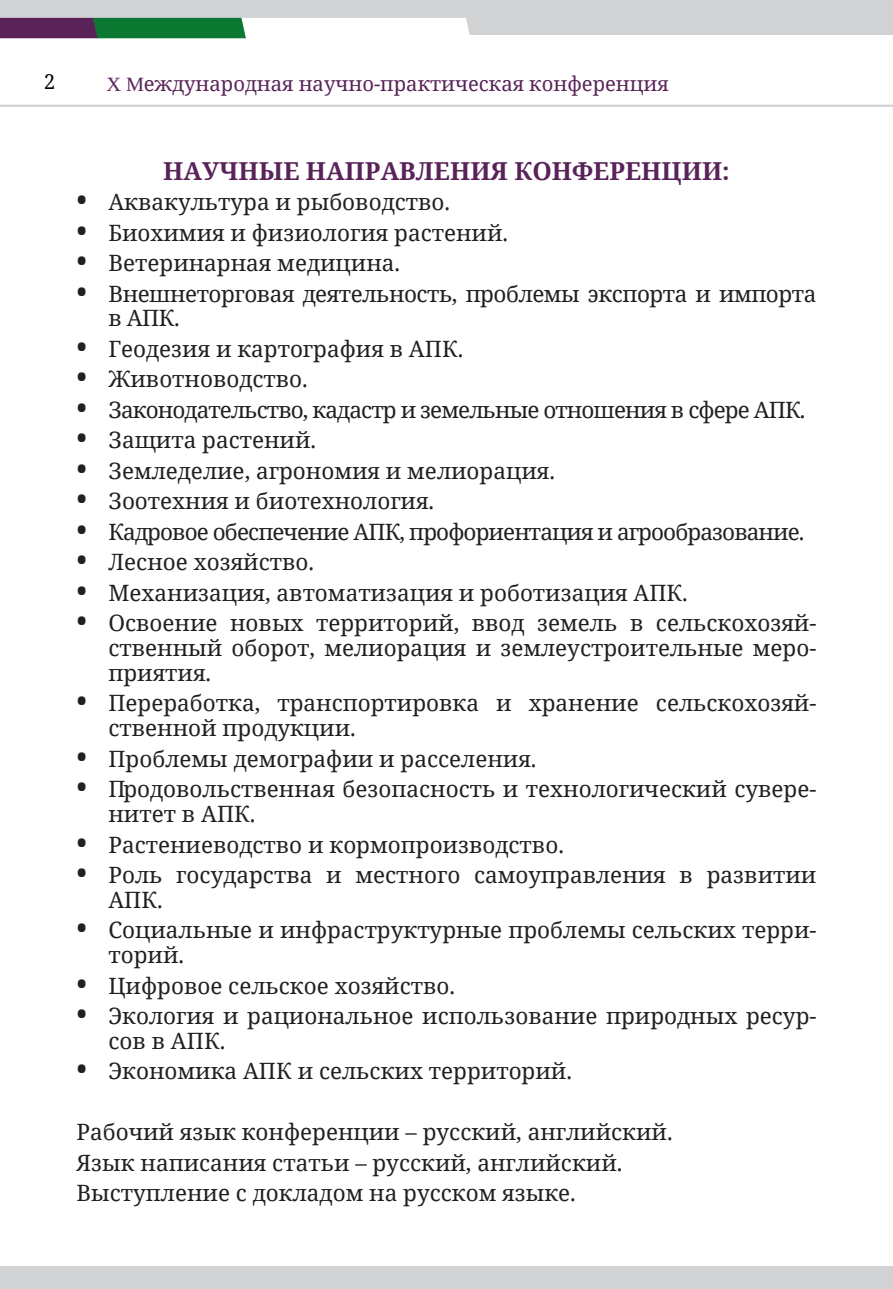
<style>
.page{position:relative;width:893px;height:1289px;background:#fff}
.page>*{position:absolute;margin:0;border:0;box-sizing:border-box;transform-origin:0 0}
.t1{font:700 24.75px "Noto Serif";color:#592359}
.t2{font:22.5px/24.8px "Noto Serif";color:#231f20}
.t3{font:22.5px "Noto Serif";letter-spacing:-.04em;color:#231f20}
.t4{font:22.5px/24.8px "Noto Serif";letter-spacing:-.02em;color:#231f20}
.t5{font:20.25px "Noto Serif";color:#592359}
.t6{font:20.25px "Noto Serif";color:#000}
.s1{font-family:"Times"}
.s2{font-size:29.25px}
</style>
<div class="page">
<div style="left:0;top:0;width:893px;height:35px;background:#d1d2d4"></div>
<svg style="left:0;top:18px;width:470px;height:20px;background:#90a79c"></svg>
<div style="left:0;top:1266px;width:893px;height:22px;background:#d1d2d4"></div>
<hr style="left:0;top:105px;width:893px;height:2px;background:#d1d2d4">
<p class="t6" style="left:44px;top:68px;width:13px">2</p>
<p class="t5" style="left:107px;top:70px;width:564px"><span class="s1">X М</span>еждународная научно-практическая конференция</p>
<p class="t1" style="left:163px;top:153px;width:568px">НАУЧНЫЕ НАПРАВЛЕНИЯ КОНФЕРЕНЦИИ:</p>
<p class="t2" style="left:77px;top:189px;width:375px"><span class="s2">•</span> Аквакультура и рыбоводство.</p>
<p class="t2" style="left:77px;top:219px;width:433px"><span class="s2">•</span> Биохимия и физиология растений.</p>
<p class="t2" style="left:77px;top:250px;width:325px"><span class="s2">•</span> Ветеринарная медицина.</p>
<p class="t4" style="left:108px;top:280px;width:709px;text-indent:-32px"><span class="s2">•</span> Внешнеторговая деятельность, проблемы экспорта и импорта в АПК.</p>
<p class="t2" style="left:77px;top:335px;width:388px"><span class="s2">•</span> Геодезия и картография в АПК.</p>
<p class="t2" style="left:77px;top:366px;width:233px"><span class="s2">•</span> Животноводство.</p>
<p class="t3" style="left:77px;top:394px;width:730px"><span class="s2">•</span> Законодательство, кадастр и земельные отношения в сфере АПК.</p>
<p class="t2" style="left:77px;top:427px;width:241px"><span class="s2">•</span> Защита растений.</p>
<p class="t2" style="left:77px;top:457px;width:480px"><span class="s2">•</span> Земледелие, агрономия и мелиорация.</p>
<p class="t2" style="left:77px;top:488px;width:359px"><span class="s2">•</span> Зоотехния и биотехнология.</p>
<p class="t3" style="left:77px;top:516px;width:729px"><span class="s2">•</span> Кадровое обеспечение АПК, профориентация и агрообразование.</p>
<p class="t2" style="left:77px;top:549px;width:239px"><span class="s2">•</span> Лесное хозяйство.</p>
<p class="t2" style="left:77px;top:579px;width:613px"><span class="s2">•</span> Механизация, автоматизация и роботизация АПК.</p>
<p class="t2" style="left:108px;top:610px;width:709px;text-align:justify;text-indent:-32px"><span class="s2">•</span> Освоение новых территорий, ввод земель в сельскохозяй&shy;ственный оборот, мелиорация и землеустроительные меро&shy;приятия.</p>
<p class="t2" style="left:108px;top:690px;width:709px;text-indent:-32px"><span class="s2">•</span> Переработка, транспортировка и хранение сельскохозяй&shy;ственной продукции.</p>
<p class="t2" style="left:77px;top:745px;width:461px"><span class="s2">•</span> Проблемы демографии и расселения.</p>
<p class="t2" style="left:108px;top:776px;width:709px;text-indent:-32px"><span class="s2">•</span> Продовольственная безопасность и технологический сувере&shy;нитет в АПК.</p>
<p class="t2" style="left:77px;top:831px;width:489px"><span class="s2">•</span> Растениеводство и кормопроизводство.</p>
<p class="t2" style="left:108px;top:861px;width:709px;text-indent:-32px"><span class="s2">•</span> Роль государства и местного самоуправления в развитии<br>АПК.</p>
<p class="t2" style="left:108px;top:916px;width:709px;text-indent:-32px"><span class="s2">•</span> Социальные и инфраструктурные проблемы сельских терри&shy;торий.</p>
<p class="t2" style="left:77px;top:972px;width:380px"><span class="s2">•</span> Цифровое сельское хозяйство.</p>
<p class="t2" style="left:108px;top:1002px;width:709px;text-indent:-32px"><span class="s2">•</span> Экология и рациональное использование природных ресур&shy;сов в АПК.</p>
<p class="t2" style="left:77px;top:1057px;width:497px"><span class="s2">•</span> Экономика АПК и сельских территорий.</p>
<p class="t2" style="left:77px;top:1116px;width:598px;line-height:30.6px">Рабочий язык конференции – русский, английский.<br>Язык написания статьи – русский, английский.<br>Выступление с докладом на русском языке.</p>
</div>
